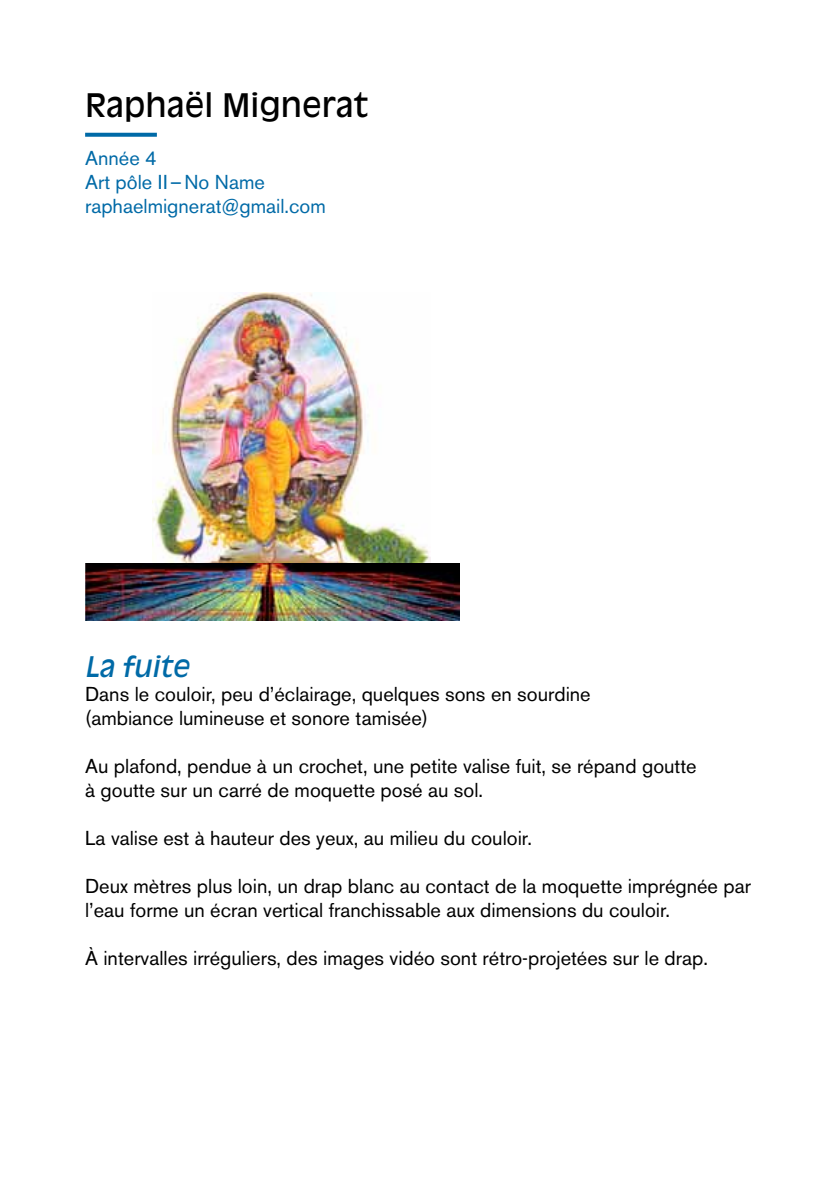
<style>
.page{position:relative;width:840px;height:1191px;background:#fff}
.page>*{position:absolute;margin:0;border:0;box-sizing:border-box;transform-origin:0 0}
.t1{font:32px "Antique Olive Std";color:#000}
.t2{font:italic 28px "Antique Olive Std";color:#006aa7}
.t3{font:20px/24px "Akzidenz Grotesk BE";color:#000}
.t4{font:20px/24px "Akzidenz Grotesk BE";color:#006aa7}
</style>
<div class="page">
<svg style="left:85px;top:133px;width:72px;height:4px"></svg>
<img style="left:152px;top:293px;width:278px;height:270px">
<img style="left:85px;top:563px;width:374px;height:57px">
<h1 class="t1" style="left:85px;top:86px;width:284px">Raphaël Mignerat</h1>
<p class="t4" style="left:85px;top:146px;width:242px">Année 4<br>Art pôle II–No Name raphaelmignerat@gmail.com</p>
<h2 class="t2" style="left:85px;top:650px;width:106px">La fuite</h2>
<p class="t3" style="left:85px;top:682px;width:507px">Dans le couloir, peu d’éclairage, quelques sons en sourdine (ambiance lumineuse et sonore tamisée)</p>
<p class="t3" style="left:85px;top:754px;width:612px">Au plafond, pendue à un crochet, une petite valise fuit, se répand goutte à goutte sur un carré de moquette posé au sol.</p>
<p class="t3" style="left:85px;top:826px;width:448px">La valise est à hauteur des yeux, au milieu du couloir.</p>
<p class="t3" style="left:85px;top:874px;width:667px">Deux mètres plus loin, un drap blanc au contact de la moquette imprégnée par l’eau forme un écran vertical franchissable aux dimensions du couloir.</p>
<p class="t3" style="left:85px;top:946px;width:624px">À intervalles irréguliers, des images vidéo sont rétro-projetées sur le drap.</p>
</div>
